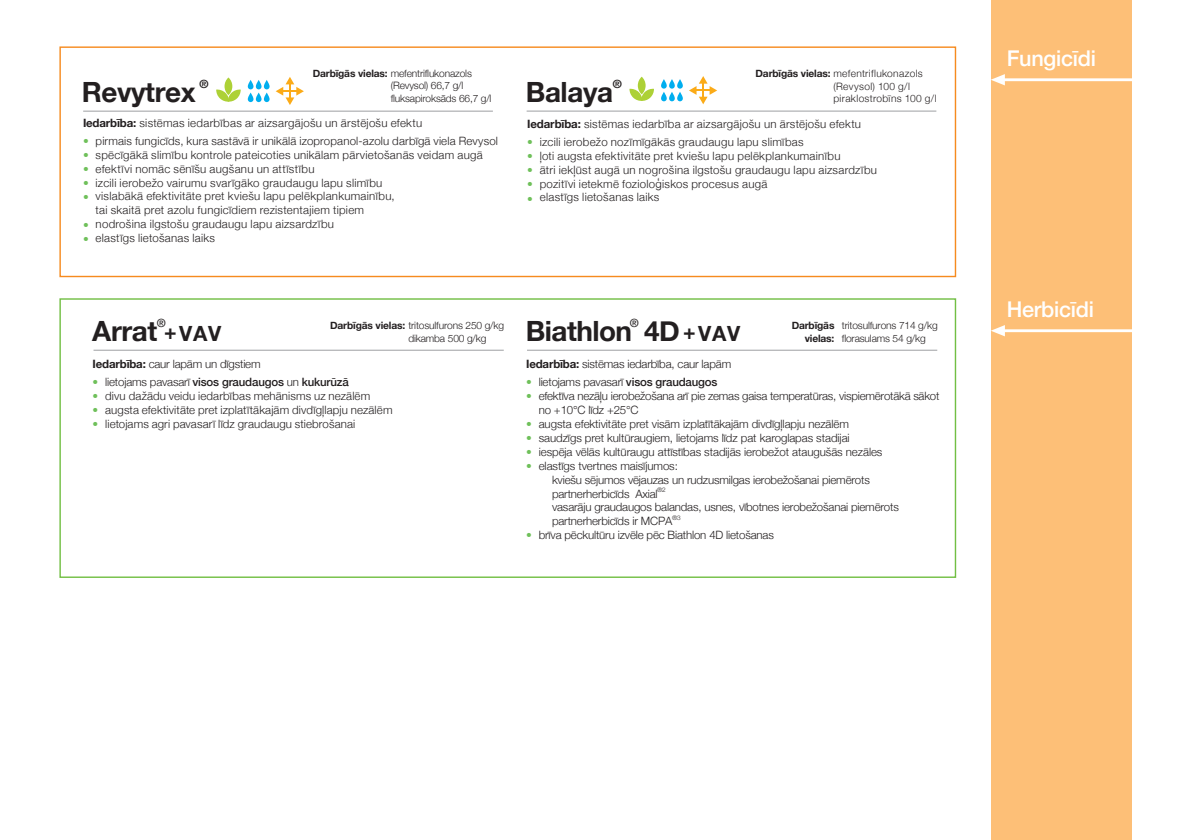
<style>
.page{position:relative;width:1191px;height:840px;background:#fff}
.page>*{position:absolute;margin:0;border:0;box-sizing:border-box;transform-origin:0 0}
.t1{font:700 27.8px "Helvetica Neue";letter-spacing:-.015em;color:#231f20}
.t2{font:500 21.6px "Helvetica Neue";letter-spacing:-.015em;color:#fff}
.t3{font:700 21px "Helvetica Neue";letter-spacing:.03em;color:#231f20}
.t4{font:300 11.4px/13.8px "Helvetica Neue";letter-spacing:.01em;color:#231f20}
.t5{font:300 11.4px/14px "Helvetica Neue";letter-spacing:-.015em;color:#231f20}
.t6{font:300 11.4px/14px "Helvetica Neue";letter-spacing:-.02em;color:#231f20}
.t7{font:500 11.4px "Helvetica Neue";letter-spacing:-.015em;color:#231f20}
.t8{font:300 11.4px/14px "Helvetica Neue";color:#6fc05a;text-align:justify}
.t9{font:700 11.4px "Helvetica Neue";color:#231f20}
.t10{font:300 10.2px/13px "Helvetica Neue";letter-spacing:-.015em;color:#231f20}
.t11{font:300 10.2px/12.2px "Helvetica Neue";letter-spacing:.03em;color:#231f20}
.t12{font:700 10.2px "Helvetica Neue";letter-spacing:-.015em;color:#231f20}
.t13{font:300 6.4px "Helvetica Neue";color:#231f20}
.s1{font-weight:700}
.s2{color:#6fc05a}
.s3{font-weight:300;color:#6fc05a}
.s4{font-weight:300}
.s5{font-weight:500}
</style>
<div class="page">
<div style="left:991px;top:0;width:141px;height:839px;background:#fdbf77"></div>
<hr style="left:1004px;top:78px;width:138px;height:3px;background:#fff">
<svg style="left:991px;top:74px;width:14px;height:11px"></svg>
<hr style="left:1004px;top:329px;width:138px;height:3px;background:#fff">
<svg style="left:991px;top:325px;width:14px;height:11px"></svg>
<hr style="left:93px;top:349px;width:411px;height:1px;background:#9d9fa2">
<hr style="left:527px;top:349px;width:410px;height:1px;background:#9d9fa2">
<div style="left:59px;top:46px;width:897px;height:231px;border:1px solid #f68b1f"></div>
<svg style="left:689px;top:76px;width:28px;height:28px"></svg>
<svg style="left:661px;top:92px;width:6px;height:9px"></svg>
<svg style="left:669px;top:92px;width:6px;height:9px"></svg>
<svg style="left:677px;top:92px;width:6px;height:9px"></svg>
<svg style="left:661px;top:79px;width:6px;height:10px"></svg>
<svg style="left:669px;top:79px;width:6px;height:10px"></svg>
<svg style="left:677px;top:79px;width:6px;height:10px"></svg>
<svg style="left:629px;top:88px;width:25px;height:13px"></svg>
<div style="left:638px;top:77px;width:7px;height:17px;background:#add136;border-radius:50%"></div>
<hr style="left:526px;top:111px;width:410px;height:1px;background:#9d9fa2">
<hr style="left:83px;top:111px;width:410px;height:1px;background:#9d9fa2">
<svg style="left:276px;top:77px;width:28px;height:28px"></svg>
<svg style="left:248px;top:92px;width:5px;height:10px"></svg>
<svg style="left:256px;top:92px;width:5px;height:10px"></svg>
<svg style="left:264px;top:92px;width:5px;height:10px"></svg>
<div style="left:248px;top:80px;width:5px;height:9px;background:#00aeef;border-radius:3px"></div>
<div style="left:256px;top:80px;width:5px;height:9px;background:#00aeef;border-radius:3px"></div>
<div style="left:264px;top:80px;width:5px;height:9px;background:#00aeef;border-radius:3px"></div>
<svg style="left:216px;top:89px;width:25px;height:13px"></svg>
<svg style="left:224px;top:77px;width:8px;height:18px"></svg>
<h1 class="t1" style="left:82px;top:70px;width:115px">Revytrex</h1>
<p class="t9" style="left:200px;top:75px;width:11px">®</p>
<p class="t10" style="left:391px;top:67px;width:102px;line-height:12.2px;text-indent:-78px"><span class="s1">Darbīgās vielas:</span> mefentriflukonazols (Revysol) 66,7 g/l fluksapiroksāds 66,7 g/l</p>
<p class="t4" style="left:83px;top:115px;width:341px"><span class="s1">Iedarbība:</span> sistēmas iedarbības ar aizsargājošu un ārstējošu efektu</p>
<p class="t4" style="left:96px;top:133px;width:404px;text-indent:-13px"><span class="s2">•</span> pirmais fungicīds, kura sastāvā ir unikālā izopropanol-azolu darbīgā viela Revysol spēcīgākā slimību kontrole pateicoties unikālam pārvietošanās veidam augā efektīvi nomāc sēnīšu augšanu un attīstību<br>izcili ierobežo vairumu svarīgāko graudaugu lapu slimību<br>vislabākā efektivitāte pret kviešu lapu pelēkplankumainību,<br>tai skaitā pret azolu fungicīdiem rezistentajiem tipiem<br>nodrošina ilgstošu graudaugu lapu aizsardzību<br>elastīgs lietošanas laiks</p>
<p class="t8" style="left:83px;top:147px;width:7px">• • • •</p>
<p class="t8" style="left:83px;top:217px;width:7px">• •</p>
<h1 class="t1" style="left:526px;top:70px;width:89px">Balaya</h1>
<p class="t9" style="left:612px;top:74px;width:11px">®</p>
<p class="t11" style="left:833px;top:67px;width:105px;text-indent:-78px"><span class="s1">Darbīgās vielas:</span> mefentriflukonazols (Revysol) 100 g/l piraklostrobīns 100 g/l</p>
<p class="t4" style="left:527px;top:116px;width:335px"><span class="s1">Iedarbība:</span> sistēmas iedarbība ar aizsargājošu un ārstējošu efektu</p>
<p class="t4" style="left:540px;top:134px;width:339px;text-indent:-13px"><span class="s2">•</span> izcili ierobežo nozīmīgākās graudaugu lapu slimības<br>ļoti augsta efektivitāte pret kviešu lapu pelēkplankumainību<br>ātri iekļūst augā un nogrošina ilgstošu graudaugu lapu aizsardzību pozitīvi ietekmē fozioloģiskos procesus augā<br>elastīgs lietošanas laiks</p>
<p class="t8" style="left:527px;top:148px;width:7px">• • • •</p>
<h1 class="t1" style="left:92px;top:309px;width:67px">Arrat</h1>
<p class="t7" style="left:157px;top:313px;width:11px">®</p>
<h3 class="t3" style="left:164px;top:317px;width:58px">+VAV</h3>
<p class="t10" style="left:408px;top:318px;width:97px;text-indent:-78px"><span class="s1">Darbīgās vielas:</span> tritosulfurons 250 g/kg dikamba 500 g/kg</p>
<p class="t5" style="left:93px;top:355px;width:170px"><span class="s1">Iedarbība:</span> caur lapām un dīgstiem</p>
<p class="t7" style="left:93px;top:372px;width:258px"><span class="s3">•</span> <span class="s4">lietojams pavasarī</span> visos graudaugos <span class="s4">un</span> kukurūzā</p>
<p class="t4" style="left:93px;top:387px;width:279px"><span class="s2">•</span> divu dažādu veidu iedarbības mehānisms uz nezālēm</p>
<p class="t4" style="left:93px;top:401px;width:302px"><span class="s2">•</span> augsta efektivitāte pret izplatītākajām divdīgļlapju nezālēm</p>
<p class="t4" style="left:93px;top:415px;width:264px"><span class="s2">•</span> lietojams agri pavasarī līdz graudaugu stiebrošanai</p>
<p class="t7" style="left:630px;top:313px;width:11px">®</p>
<p class="t5" style="left:526px;top:355px;width:207px"><span class="s1">Iedarbība:</span> sistēmas iedarbība, caur lapām</p>
<p class="t5" style="left:526px;top:373px;width:193px"><span class="s2">•</span> lietojams pavasarī <span class="s5">visos graudaugos</span></p>
<p class="t6" style="left:539px;top:387px;width:402px;text-indent:-13px"><span class="s2">•</span> efektīva nezāļu ierobežošana arī pie zemas gaisa temperatūras, vispiemērotākā sākot no +10°C līdz +25°C</p>
<p class="t4" style="left:526px;top:415px;width:324px"><span class="s2">•</span> augsta efektivitāte pret visām izplatītākajām divdīgļlapju nezālēm</p>
<p class="t4" style="left:526px;top:429px;width:325px"><span class="s2">•</span> saudzīgs pret kultūraugiem, lietojams līdz pat karoglapas stadijai</p>
<p class="t4" style="left:526px;top:443px;width:358px"><span class="s2">•</span> iespēja vēlās kultūraugu attīstības stadijās ierobežot ataugušās nezāles</p>
<p class="t5" style="left:552px;top:457px;width:319px;text-indent:-26px"><span class="s2">•</span> elastīgs tvertnes maisījumos:<br>kviešu sējumos vējauzas un rudzusmilgas ierobežošanai piemērots partnerherbicīds Axial</p>
<h1 class="t1" style="left:526px;top:309px;width:155px">Biathlon 4D</h1>
<h3 class="t3" style="left:683px;top:317px;width:58px">+VAV</h3>
<p class="t10" style="left:842px;top:318px;width:97px">tritosulfurons 714 g/kg florasulams 54 g/kg</p>
<p class="t12" style="left:791px;top:317px;width:44px">Darbīgās</p>
<p class="t12" style="left:804px;top:330px;width:31px">vielas:</p>
<p class="t13" style="left:657px;top:484px;width:10px">®2</p>
<p class="t5" style="left:552px;top:499px;width:348px">vasarāju graudaugos balandas, usnes, vībotnes ierobežošanai piemērots partnerherbicīds ir MCPA</p>
<p class="t13" style="left:672px;top:512px;width:10px">®3</p>
<p class="t5" style="left:526px;top:527px;width:249px"><span class="s2">•</span> brīva pēckultūru izvēle pēc Biathlon 4D lietošanas</p>
<h2 class="t2" style="left:1006px;top:41px;width:91px">Fungicīdi</h2>
<h2 class="t2" style="left:1006px;top:292px;width:89px">Herbicīdi</h2>
</div>
